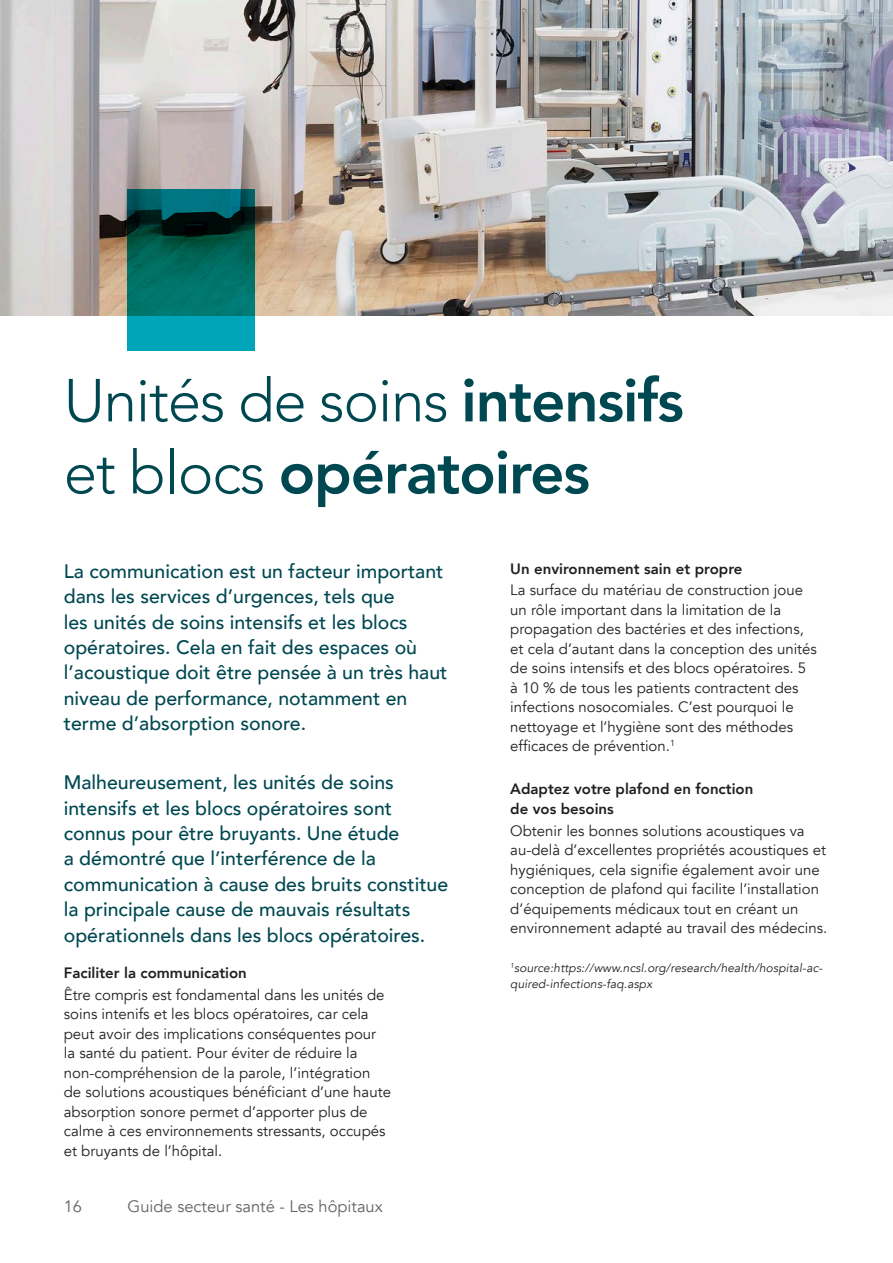
<style>
.page{position:relative;width:893px;height:1263px;background:#fff}
.page>*{position:absolute;margin:0;border:0;box-sizing:border-box;transform-origin:0 0}
.t1{font:300 60px/72px "Avenir";letter-spacing:-.02em;color:#004851}
.t2{font:500 19.5px/25.3px "Avenir";color:#004851}
.t3{font:16.5px "Avenir";color:#636466}
.t4{font:15px/19.5px "Avenir";color:#231f20}
.t5{font:800 15px/19.5px "Avenir";color:#231f20}
.t6{font:italic 12px/15.6px "Avenir";letter-spacing:.01em;color:#231f20}
.s1{font-weight:800}
</style>
<div class="page">
<img style="left:0;top:0;width:893px;height:316px">
<svg style="left:128px;top:189px;width:127px;height:162px;background:#006c6b"></svg>
<h1 class="t1" style="left:64px;top:365px;width:622px">Unités de soins <span class="s1">intensifs </span>et blocs <span class="s1">opératoires</span></h1>
<p class="t2" style="left:64px;top:557px;width:385px">La communication est un facteur important dans les services d’urgences, tels que<br>les unités de soins intensifs et les blocs opératoires. Cela en fait des espaces où l’acoustique doit être pensée à un très haut niveau de performance, notamment en terme d’absorption sonore.</p>
<p class="t2" style="left:64px;top:769px;width:386px">Malheureusement, les unités de soins intensifs et les blocs opératoires sont connus pour être bruyants. Une étude<br>a démontré que l’interférence de la communication à cause des bruits constitue la principale cause de mauvais résultats opérationnels dans les blocs opératoires.</p>
<p class="t5" style="left:64px;top:963px;width:185px">Faciliter la communication</p>
<p class="t4" style="left:64px;top:985px;width:329px">Être compris est fondamental dans les unités de soins intenifs et les blocs opératoires, car cela peut avoir des implications conséquentes pour la santé du patient. Pour éviter de réduire la non-compréhension de la parole, l’intégration de solutions acoustiques bénéficiant d’une haute absorption sonore permet d’apporter plus de calme à ces environnements stressants, occupés et bruyants de l’hôpital.</p>
<p class="t3" style="left:64px;top:1196px;width:20px">16</p>
<p class="t3" style="left:128px;top:1196px;width:257px">Guide secteur santé - Les hôpitaux</p>
<p class="t5" style="left:510px;top:559px;width:234px">Un environnement sain et propre</p>
<p class="t4" style="left:510px;top:580px;width:308px">La surface du matériau de construction joue un rôle important dans la limitation de la propagation des bactéries et des infections, et cela d’autant dans la conception des unités de soins intensifs et des blocs opératoires. 5 à 10 % de tous les patients contractent des infections nosocomiales. C’est pourquoi le nettoyage et l’hygiène sont des méthodes efficaces de prévention.<sup>1</sup></p>
<p class="t5" style="left:510px;top:779px;width:245px">Adaptez votre plafond en fonction de vos besoins</p>
<p class="t4" style="left:510px;top:821px;width:318px">Obtenir les bonnes solutions acoustiques va au-delà d’excellentes propriétés acoustiques et hygiéniques, cela signifie également avoir une conception de plafond qui facilite l’installation d’équipements médicaux tout en créant un environnement adapté au travail des médecins.</p>
<p class="t6" style="left:510px;top:961px;width:314px"><sup>1</sup>source:https://www.ncsl.org/research/health/hospital-ac&shy;quired-infections-faq.aspx</p>
</div>
